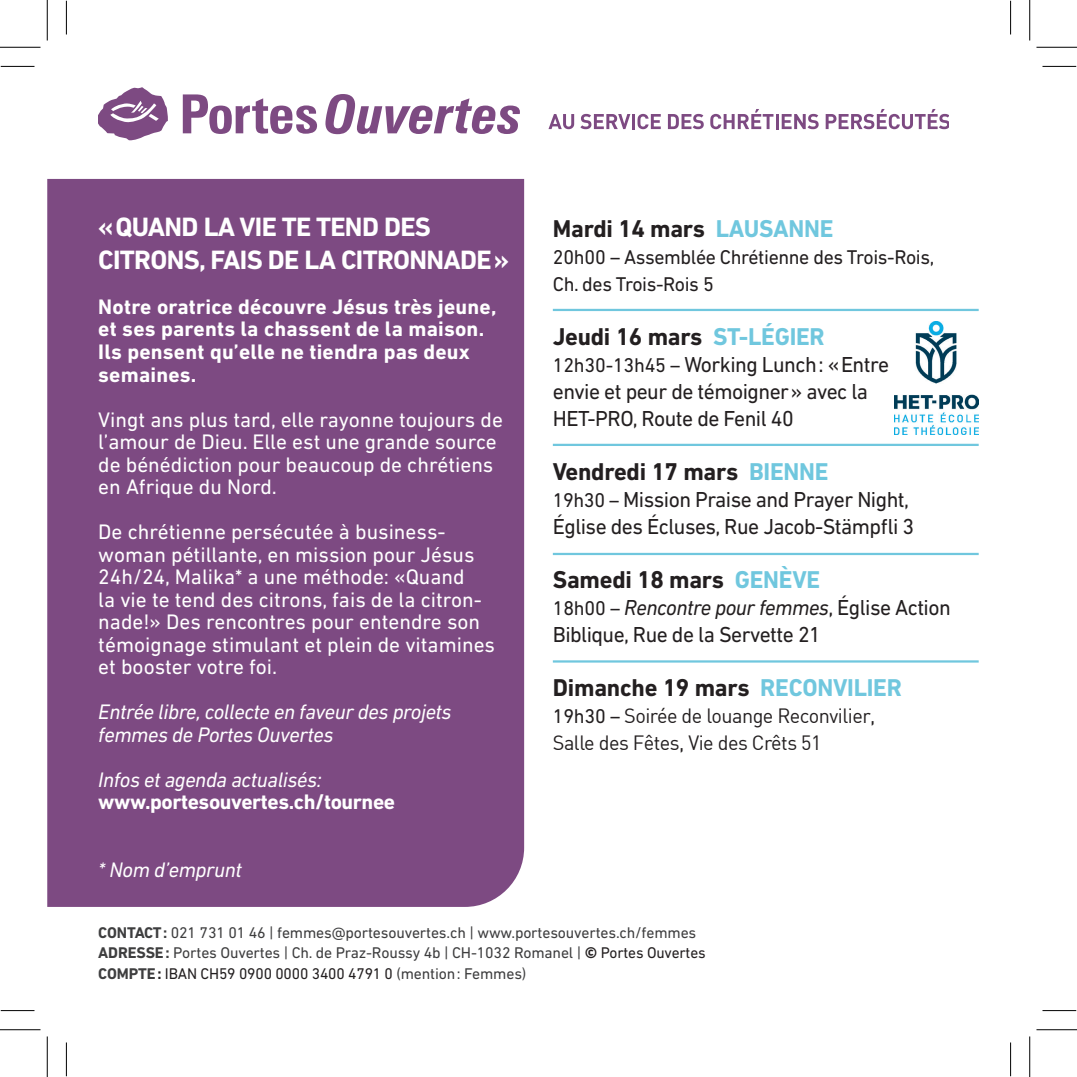
<style>
.page{position:relative;width:1077px;height:1077px;background:#fff}
.page>*{position:absolute;margin:0;border:0;box-sizing:border-box;transform-origin:0 0}
.t1{font:700 27px/32.4px "DIN Next LT Pro";letter-spacing:-.025em;color:#fff}
.t2{font:700 24.75px "DIN Next LT Pro";letter-spacing:-.01em;color:#231f20}
.t3{font:22.05px/27px "DIN Next LT Pro";letter-spacing:-.025em;color:#231f20}
.t4{font:21.38px/22.5px "DIN Next LT Pro";color:#fff}
.t5{font:700 21.38px/22.5px "DIN Next LT Pro";letter-spacing:.01em;color:#fff}
.t6{font:italic 21.38px/22.5px "DIN Next LT Pro";letter-spacing:-.02em;color:#fff}
.t7{font:700 21.38px "DIN Next LT Pro";letter-spacing:-.02em;color:#fff}
.t8{font:20.25px/27px "DIN";letter-spacing:-.025em;color:#231f20}
.t9{font:20.25px/27px "DIN Next LT Pro";letter-spacing:-.02em;color:#231f20}
.t10{font:15.75px/20.2px "DIN Next LT Pro";letter-spacing:-.01em;color:#3e3e3f}
.s1{color:#70c7de}
.s2{font-size:20.25px}
.s3{font-style:italic}
.s4{font-family:"DIN Next LT Pro"}
.s5{font-weight:700}
.s6{font-weight:700;color:#231f20}
.s7{color:#231f20}
</style>
<div class="page">
<hr style="left:553px;top:309px;width:425px;height:2px;background:#70c7de">
<hr style="left:553px;top:444px;width:425px;height:2px;background:#70c7de">
<hr style="left:553px;top:553px;width:425px;height:2px;background:#70c7de">
<hr style="left:553px;top:660px;width:425px;height:2px;background:#70c7de">
<div style="left:47px;top:179px;width:477px;height:728px;background:#7d4a82"></div>
<svg style="left:548px;top:114px;width:26px;height:15px"></svg>
<svg style="left:580px;top:114px;width:50px;height:15px"></svg>
<hr style="left:632px;top:114px;width:3px;height:15px;background:#7d4a82">
<svg style="left:637px;top:114px;width:24px;height:15px"></svg>
<svg style="left:668px;top:114px;width:36px;height:15px"></svg>
<svg style="left:710px;top:109px;width:63px;height:20px"></svg>
<hr style="left:775px;top:114px;width:3px;height:15px;background:#7d4a82">
<svg style="left:781px;top:114px;width:37px;height:15px"></svg>
<svg style="left:825px;top:109px;width:123px;height:20px"></svg>
<svg style="left:98px;top:87px;width:70px;height:53px"></svg>
<svg style="left:183px;top:94px;width:134px;height:40px"></svg>
<svg style="left:325px;top:94px;width:195px;height:40px"></svg>
<img style="left:894px;top:321px;width:84px;height:113px">
<hr style="left:1px;top:66px;width:33px;height:1px;background:#000">
<hr style="left:1042px;top:66px;width:34px;height:1px;background:#000">
<hr style="left:1px;top:1010px;width:33px;height:1px;background:#000">
<hr style="left:1042px;top:1010px;width:34px;height:1px;background:#000">
<hr style="left:66px;top:1px;width:1px;height:33px;background:#000">
<hr style="left:66px;top:1042px;width:1px;height:34px;background:#000">
<hr style="left:1010px;top:1px;width:1px;height:33px;background:#000">
<hr style="left:1010px;top:1042px;width:1px;height:34px;background:#000">
<hr style="left:0;top:47px;width:40px;height:1px;background:#000">
<hr style="left:1036px;top:47px;width:41px;height:1px;background:#000">
<hr style="left:0;top:1029px;width:40px;height:1px;background:#000">
<hr style="left:1036px;top:1029px;width:41px;height:1px;background:#000">
<hr style="left:47px;top:0;width:1px;height:40px;background:#000">
<hr style="left:47px;top:1036px;width:1px;height:41px;background:#000">
<hr style="left:1029px;top:0;width:1px;height:40px;background:#000">
<hr style="left:1029px;top:1036px;width:1px;height:41px;background:#000">
<p class="t1" style="left:98px;top:211px;width:412px">«QUAND LA VIE TE TEND DES<br>CITRONS, FAIS DE LA CITRONNADE»</p>
<p class="t5" style="left:98px;top:295px;width:400px">Notre oratrice découvre Jésus très jeune, et ses parents la chassent de la maison.<br>Ils pensent qu’elle ne tiendra pas deux semaines.</p>
<p class="t4" style="left:98px;top:408px;width:406px">Vingt ans plus tard, elle rayonne toujours de l’amour de Dieu. Elle est une grande source de bénédiction pour beaucoup de chrétiens en Afrique du Nord.</p>
<p class="t4" style="left:98px;top:520px;width:398px">De chrétienne persécutée à business&shy;woman pétillante, en mission pour Jésus 24h/24, Malika* a une méthode: «Quand<br>la vie te tend des citrons, fais de la citron&shy;nade!» Des rencontres pour entendre son témoignage stimulant et plein de vitamines et booster votre foi.</p>
<p class="t6" style="left:98px;top:700px;width:355px">Entrée libre, collecte en faveur des projets femmes de Portes Ouvertes</p>
<p class="t6" style="left:98px;top:768px;width:225px">Infos et agenda actualisés:</p>
<p class="t7" style="left:98px;top:789px;width:298px">www.portesouvertes.ch/tournee</p>
<p class="t6" style="left:98px;top:858px;width:145px">* Nom d’emprunt</p>
<p class="t2" style="left:553px;top:214px;width:282px">Mardi 14 mars <span class="s1">LAUSANNE</span></p>
<p class="t9" style="left:553px;top:244px;width:383px">20h00 – Assemblée Chrétienne des Trois-Rois,<br>Ch. des Trois-Rois 5</p>
<p class="t2" style="left:553px;top:322px;width:273px">Jeudi 16 mars <span class="s1">ST-LÉGIER</span></p>
<p class="t3" style="left:553px;top:351px;width:338px"><span class="s2">12h30-13h45 –</span> Working Lunch: «Entre envie et peur de témoigner» avec la<br>HET-PRO, Route de Fenil 40</p>
<p class="t2" style="left:553px;top:457px;width:277px">Vendredi 17 mars <span class="s1">BIENNE</span></p>
<p class="t3" style="left:553px;top:486px;width:363px"><span class="s2">19h30 –</span> Mission Praise and Prayer Night,<br>Église des Écluses, Rue Jacob-Stämpfli 3</p>
<p class="t2" style="left:553px;top:565px;width:269px">Samedi 18 mars <span class="s1">GENÈVE</span></p>
<p class="t3" style="left:553px;top:594px;width:399px"><span class="s2">18h00 –</span> <span class="s3">Rencontre pour femmes</span>, Église Action<br>Biblique, Rue de la Servette 21</p>
<p class="t2" style="left:553px;top:673px;width:350px">Dimanche 19 mars <span class="s1">RECONVILIER</span></p>
<p class="t8" style="left:553px;top:702px;width:324px"><span class="s4">19h30 –</span> Soirée de louange Reconvilier,<br>Salle des Fêtes, Vie des Crêts 51</p>
<p class="t10" style="left:98px;top:922px;width:609px"><span class="s5">CONTACT:</span> 021 731 01 46 | femmes@portesouvertes.ch | www.portesouvertes.ch/femmes<br><span class="s5">ADRESSE:</span> Portes Ouvertes | Ch. de Praz-Roussy 4b | CH-1032 Romanel | <span class="s6">©</span> <span class="s7">Portes Ouvertes<br></span><span class="s5">COMPTE</span><span class="s6">:</span> <span class="s7">IBAN CH59 0900 0000 3400 4791 0</span> (mention: Femmes)</p>
</div>
